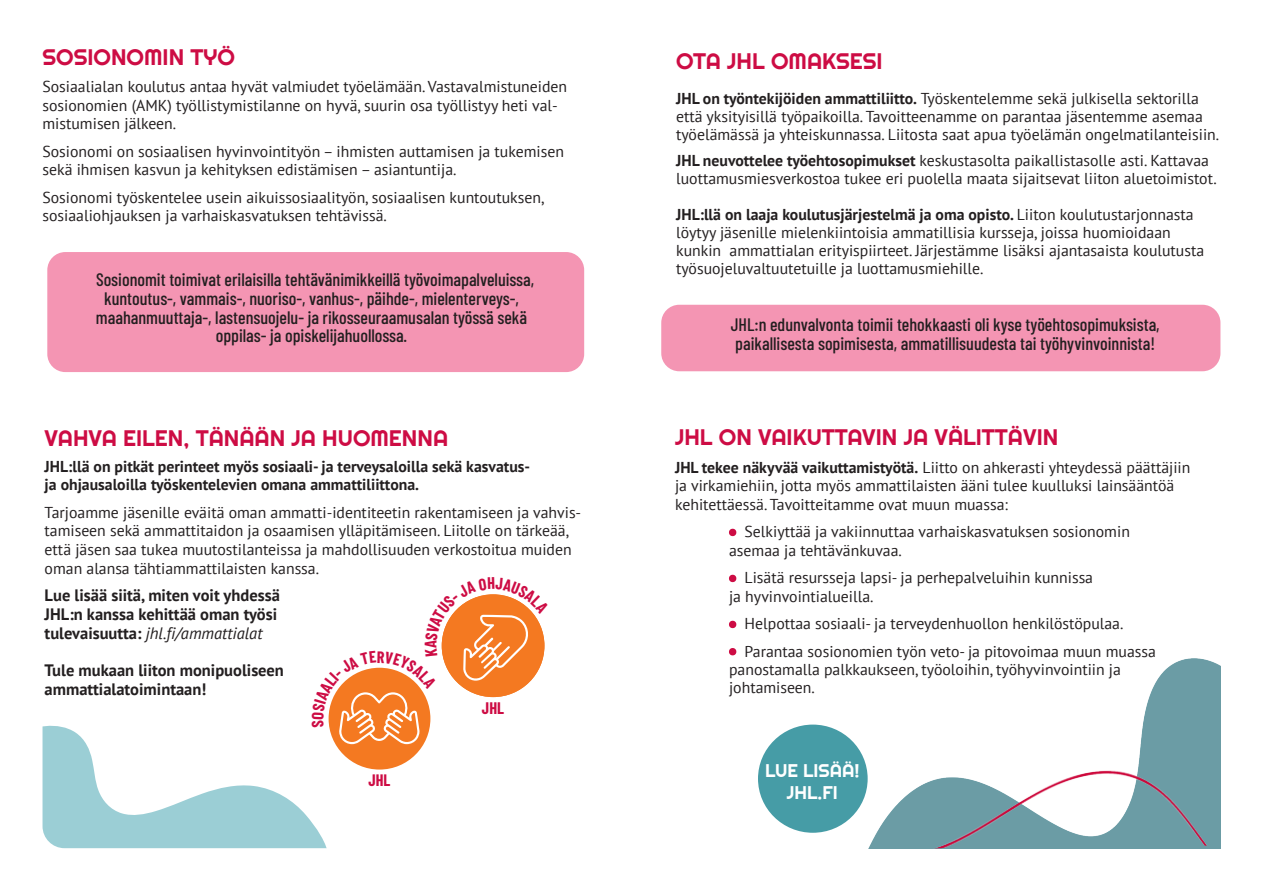
<style>
.page{position:relative;width:1263px;height:893px;background:#fff}
.page>*{position:absolute;margin:0;border:0;box-sizing:border-box;transform-origin:0 0}
.Leipis{font:22.5px "Righteous";color:#cd0c44}
.otsikko{font:22.5px "Righteous";color:#cd0c44}
.Leipis_10{font:18.3px "Righteous";color:#fff}
.Leipis-2{font:500 18px/18.8px "Barlow Condensed";color:#231f20}
.Leipis-3{font:700 16.5px/18.8px "PT Sans";color:#231f20}
.t1{font:700 16.35px "Barlow Condensed";color:#cd0c44}
.t2{font:700 16.2px "Barlow Condensed";color:#cd0c44}
.Leipis-4{font:15.75px/18.8px "PT Sans";color:#231f20}
.otsikko-2{font:15.75px/18px "PT Sans";color:#231f20}
.Leipis-5{font:700 15.75px/18px "PT Sans";color:#231f20}
.s1{font-weight:400;font-style:italic}
.s2{font-weight:700}
.s3{color:#cd0c44}
</style>
<div class="page">
<div style="left:758px;top:725px;width:110px;height:108px;background:#469ca6;border-radius:50%"></div>
<div style="left:661px;top:305px;width:559px;height:66px;background:#f495b3;border-radius:18px"></div>
<div style="left:47px;top:252px;width:537px;height:120px;background:#f495b3;border-radius:18px"></div>
<img style="left:847px;top:659px;width:373px;height:189px">
<img style="left:924px;top:704px;width:297px;height:144px">
<svg style="left:43px;top:594px;width:502px;height:254px"></svg>
<p class="otsikko" style="left:43px;top:43px;width:194px">SOSIONOMIN TYÖ</p>
<p class="Leipis-4" style="left:43px;top:77px;width:526px">Sosiaalialan koulutus antaa hyvät valmiudet työelämään. Vastavalmistuneiden sosionomien (AMK) työllistymistilanne on hyvä, suurin osa työllistyy heti val&shy;mistumisen jälkeen.</p>
<p class="Leipis-4" style="left:43px;top:141px;width:523px">Sosionomi on sosiaalisen hyvinvointityön – ihmisten auttamisen ja tukemisen sekä ihmisen kasvun ja kehityksen edistämisen – asiantuntija.</p>
<p class="Leipis-4" style="left:43px;top:187px;width:503px">Sosionomi työskentelee usein aikuissosiaalityön, sosiaalisen kuntoutuksen, sosiaaliohjauksen ja varhaiskasvatuksen tehtävissä.</p>
<p class="Leipis-2" style="left:96px;top:269px;width:440px;text-align:center">Sosionomit toimivat erilaisilla tehtävänimikkeillä työvoimapalveluissa, kuntoutus-, vammais-, nuoriso-, vanhus-, päihde-, mielenterveys-, maahanmuuttaja-, lastensuojelu- ja rikosseuraamusalan työssä sekä oppilas- ja opiskelijahuollossa.</p>
<p class="Leipis" style="left:45px;top:424px;width:405px">VAHVA EILEN, TÄNÄÄN JA HUOMENNA</p>
<p class="Leipis-5" style="left:45px;top:458px;width:487px">JHL:llä on pitkät perinteet myös sosiaali- ja terveysaloilla sekä kasvatus&shy;ja ohjausaloilla työskentelevien omana ammattiliittona.</p>
<p class="Leipis-4" style="left:45px;top:502px;width:538px">Tarjoamme jäsenille eväitä oman ammatti-identiteetin rakentamiseen ja vahvis&shy;tamiseen sekä ammattitaidon ja osaamisen ylläpitämiseen. Liitolle on tärkeää, että jäsen saa tukea muutostilanteissa ja mahdollisuuden verkostoitua muiden oman alansa tähtiammattilaisten kanssa.</p>
<p class="Leipis-3" style="left:45px;top:586px;width:237px">Lue lisää siitä, miten voit yhdessä<br>JHL:n kanssa kehittää oman työsi tulevaisuutta: <span class="s1">jhl.fi/ammattialat</span></p>
<p class="Leipis-3" style="left:45px;top:661px;width:241px">Tule mukaan liiton monipuoliseen ammattialatoimintaan!</p>
<p class="t1" style="left:482px;top:696px;width:24px">JHL</p>
<p class="t2" style="left:368px;top:768px;width:23px">JHL</p>
<p class="otsikko" style="left:676px;top:47px;width:208px">OTA JHL OMAKSESI</p>
<p class="otsikko-2" style="left:676px;top:89px;width:545px"><span class="s2">JHL on työntekijöiden ammattiliitto.</span> Työskentelemme sekä julkisella sektorilla että yksityisillä työpaikoilla. Tavoitteenamme on parantaa jäsentemme asemaa työelämässä ja yhteiskunnassa. Liitosta saat apua työelämän ongelmatilanteisiin.</p>
<p class="Leipis-4" style="left:676px;top:152px;width:542px;line-height:18px"><span class="s2">JHL neuvottelee työehtosopimukset</span> keskustasolta paikallistasolle asti. Kattavaa luottamusmiesverkostoa tukee eri puolella maata sijaitsevat liiton aluetoimistot.</p>
<p class="Leipis-4" style="left:676px;top:206px;width:530px;line-height:18px"><span class="s2">JHL:llä on laaja koulutusjärjestelmä ja oma opisto.</span> Liiton koulutustarjonnasta löytyy jäsenille mielenkiintoisia ammatillisia kursseja, joissa huomioidaan kunkin ammattialan erityispiirteet. Järjestämme lisäksi ajantasaista koulutusta työsuojeluvaltuutetuille ja luottamusmiehille.</p>
<p class="Leipis-2" style="left:731px;top:314px;width:430px">JHL:n edunvalvonta toimii tehokkaasti oli kyse työehtosopimuksista, paikallisesta sopimisesta, ammatillisuudesta tai työhyvinvoinnista!</p>
<p class="Leipis" style="left:675px;top:423px;width:385px">JHL ON VAIKUTTAVIN JA VÄLITTÄVIN</p>
<p class="Leipis-4" style="left:675px;top:457px;width:517px"><span class="s2">JHL tekee näkyvää vaikuttamistyötä.</span> Liitto on ahkerasti yhteydessä päättäjiin ja virkamiehiin, jotta myös ammattilaisten ääni tulee kuulluksi lainsääntöä kehitettäessä. Tavoitteitamme ovat muun muassa:</p>
<p class="Leipis-4" style="left:729px;top:522px;width:402px"><span class="s3">•</span> Selkiyttää ja vakiinnuttaa varhaiskasvatuksen sosionomin asemaa ja tehtävänkuvaa.</p>
<p class="Leipis-4" style="left:729px;top:568px;width:365px"><span class="s3">•</span> Lisätä resursseja lapsi- ja perhepalveluihin kunnissa ja hyvinvointialueilla.</p>
<p class="Leipis-4" style="left:729px;top:614px;width:396px"><span class="s3">•</span> Helpottaa sosiaali- ja terveydenhuollon henkilöstöpulaa.</p>
<p class="Leipis-4" style="left:729px;top:642px;width:428px;line-height:18px"><span class="s3">•</span> Parantaa sosionomien työn veto- ja pitovoimaa muun muassa panostamalla palkkaukseen, työoloihin, työhyvinvointiin ja johtamiseen.</p>
<p class="Leipis_10" style="left:765px;top:759px;width:96px">LUE LISÄÄ!</p>
<p class="Leipis_10" style="left:787px;top:781px;width:52px">JHL.FI</p>
</div>
